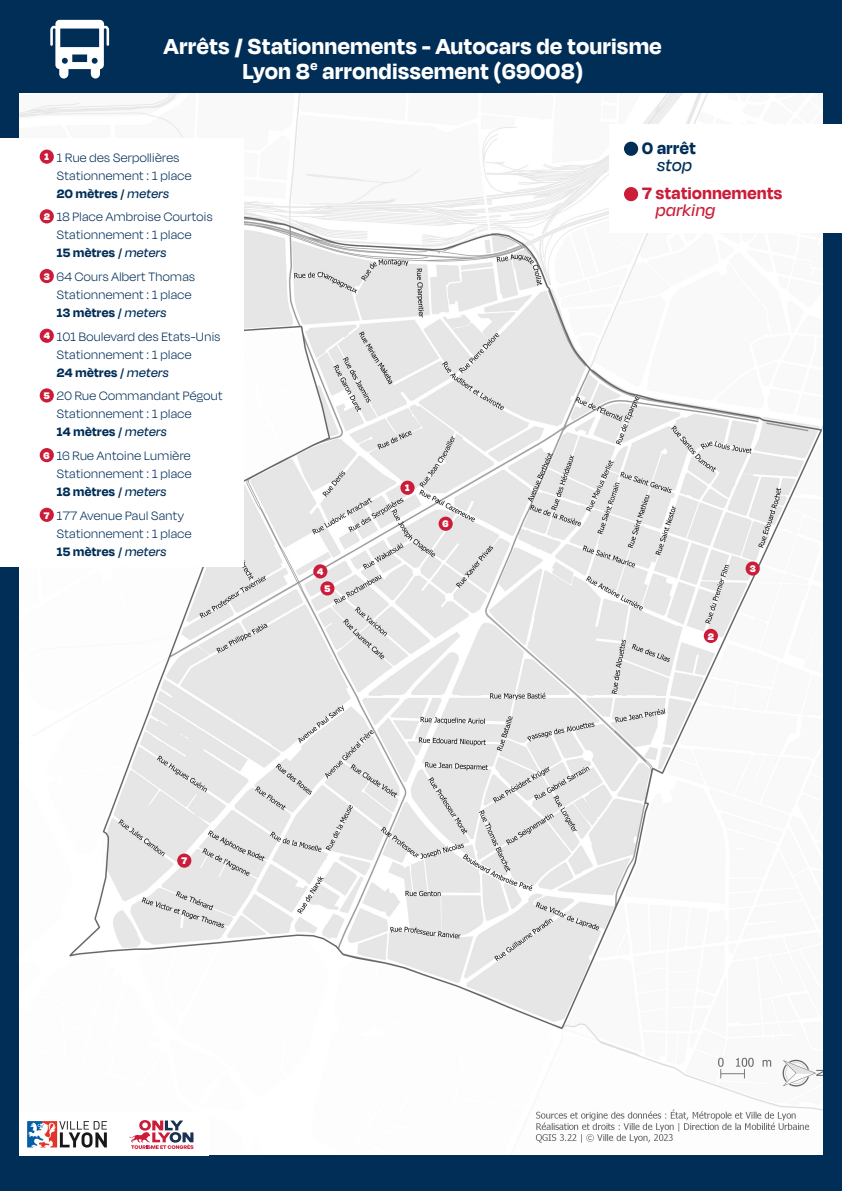
<style>
.page{position:relative;width:842px;height:1191px;background:#002e57}
.page>*{position:absolute;margin:0;border:0;box-sizing:border-box;transform-origin:0 0}
.t1{font:700 25px/25px "Degular Display";letter-spacing:.03em;color:#fff;text-align:center}
.t2{font:700 19px "Degular Display";letter-spacing:.03em;color:#cb1c39}
.t3{font:italic 500 19px "Degular Display";letter-spacing:.03em;color:#cb1c39}
.t4{font:700 19px "Degular Display";letter-spacing:.03em;color:#002e57}
.t5{font:italic 500 19px "Degular Display";color:#002e57}
.t6{font:300 14px/18px "Degular Display";letter-spacing:.03em;color:#002e57}
.t7{font:900 11px "Degular Display";color:#fff}
.s1{font-weight:900;font-size:11px;color:#fff}
.s2{font-weight:700}
.s3{font-weight:500}
.s4{font-weight:500;font-style:italic}
</style>
<div class="page">
<img style="left:20px;top:93px;width:802px;height:1062px">
<img style="left:20px;top:1113px;width:94px;height:42px">
<div style="left:114px;top:1113px;width:95px;height:42px;background:#fff"></div>
<svg style="left:129px;top:1120px;width:64px;height:29px"></svg>
<svg style="left:50px;top:20px;width:59px;height:59px"></svg>
<div style="left:0;top:138px;width:243px;height:429px;background:#fff"></div>
<div style="left:40px;top:150px;width:14px;height:14px;background:#cb1c39;border-radius:50%"></div>
<div style="left:40px;top:209px;width:14px;height:14px;background:#cb1c39;border-radius:50%"></div>
<div style="left:40px;top:269px;width:14px;height:14px;background:#cb1c39;border-radius:50%"></div>
<div style="left:40px;top:329px;width:14px;height:14px;background:#cb1c39;border-radius:50%"></div>
<div style="left:40px;top:388px;width:14px;height:14px;background:#cb1c39;border-radius:50%"></div>
<div style="left:40px;top:448px;width:14px;height:14px;background:#cb1c39;border-radius:50%"></div>
<div style="left:40px;top:508px;width:14px;height:14px;background:#cb1c39;border-radius:50%"></div>
<div style="left:610px;top:124px;width:232px;height:109px;background:#fff"></div>
<div style="left:624px;top:142px;width:14px;height:14px;background:#002e57;border-radius:50%"></div>
<div style="left:624px;top:187px;width:14px;height:14px;background:#cb1c39;border-radius:50%"></div>
<div style="left:400px;top:480px;width:15px;height:15px;background:#cb1c39;border-radius:50%"></div>
<div style="left:704px;top:629px;width:14px;height:14px;background:#cb1c39;border-radius:50%"></div>
<div style="left:746px;top:561px;width:14px;height:14px;background:#cb1c39;border-radius:50%"></div>
<div style="left:313px;top:564px;width:14px;height:14px;background:#cb1c39;border-radius:50%"></div>
<div style="left:320px;top:581px;width:14px;height:14px;background:#cb1c39;border-radius:50%"></div>
<div style="left:439px;top:516px;width:14px;height:15px;background:#cb1c39;border-radius:50%"></div>
<div style="left:177px;top:853px;width:14px;height:14px;background:#cb1c39;border-radius:50%"></div>
<h1 class="t1" style="left:164px;top:32px;width:499px">Arrêts / Stationnements - Autocars de tourisme<br>Lyon 8<sup>e</sup> arrondissement (69008)</h1>
<p class="t6" style="left:57px;top:148px;width:136px;text-indent:-12px"><span class="s1">1</span> 1 Rue des Serpollières<br>Stationnement : 1 place<br><span class="s2">20 mètres</span> <span class="s3">/</span> <span class="s4">meters</span></p>
<p class="t6" style="left:57px;top:208px;width:157px;text-indent:-13px"><span class="s1">2</span> 18 Place Ambroise Courtois<br>Stationnement : 1 place<br><span class="s2">15 mètres</span> <span class="s3">/</span> <span class="s4">meters</span></p>
<p class="t6" style="left:57px;top:267px;width:140px;text-indent:-13px"><span class="s1">3</span> 64 Cours Albert Thomas<br>Stationnement : 1 place<br><span class="s2">13 mètres</span> <span class="s3">/</span> <span class="s4">meters</span></p>
<p class="t6" style="left:57px;top:327px;width:165px;text-indent:-13px"><span class="s1">4</span> 101 Boulevard des Etats-Unis<br>Stationnement : 1 place<br><span class="s2">24 mètres</span> <span class="s3">/</span> <span class="s4">meters</span></p>
<p class="t6" style="left:57px;top:387px;width:167px;text-indent:-13px"><span class="s1">5</span> 20 Rue Commandant Pégout<br>Stationnement : 1 place<br><span class="s2">14 mètres</span> <span class="s3">/</span> <span class="s4">meters</span></p>
<p class="t6" style="left:57px;top:446px;width:136px;text-align:justify;text-indent:-13px"><span class="s1">6</span> 16 Rue Antoine Lumière Stationnement : 1 place <span class="s2">18 mètres</span> <span class="s3">/</span> <span class="s4">meters</span></p>
<p class="t6" style="left:57px;top:506px;width:136px;text-indent:-13px"><span class="s1">7</span> 177 Avenue Paul Santy<br>Stationnement : 1 place<br><span class="s2">15 mètres</span> <span class="s3">/</span> <span class="s4">meters</span></p>
<p class="t7" style="left:181px;top:854px;width:7px">7</p>
<p class="t7" style="left:405px;top:481px;width:6px">1</p>
<p class="t7" style="left:442px;top:517px;width:8px">6</p>
<h2 class="t4" style="left:642px;top:137px;width:55px">0 arrêt</h2>
<h2 class="t5" style="left:657px;top:154px;width:36px">stop</h2>
<h2 class="t2" style="left:642px;top:182px;width:142px">7 stationnements</h2>
<h2 class="t3" style="left:656px;top:199px;width:61px">parking</h2>
<p class="t7" style="left:317px;top:565px;width:8px">4</p>
<p class="t7" style="left:750px;top:562px;width:7px">3</p>
<p class="t7" style="left:324px;top:582px;width:7px">5</p>
<p class="t7" style="left:708px;top:629px;width:8px">2</p>
</div>
